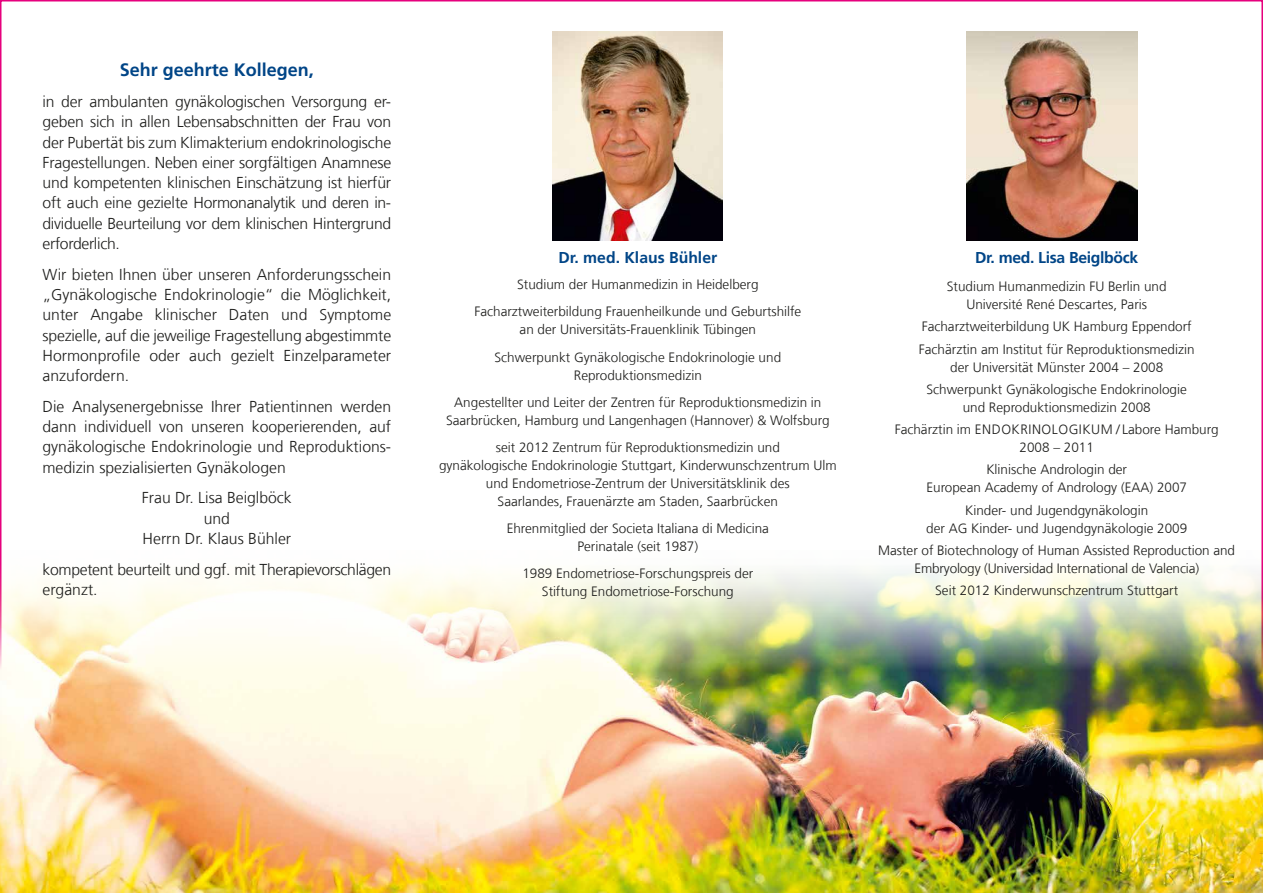
<style>
.page{position:relative;width:1263px;height:893px;background:#fff}
.page>*{position:absolute;margin:0;border:0;box-sizing:border-box;transform-origin:0 0}
.t1{font:700 18px "Frutiger LT Com";color:#004587}
.t2{font:300 15.75px/20.2px "Frutiger LT Com";color:#1d1d1b;text-align:justify}
.t3{font:300 15.75px/20.2px "Frutiger LT Com";letter-spacing:-.02em;color:#1d1d1b}
.t4{font:700 15.75px "Frutiger LT Com";letter-spacing:-.02em;color:#004587}
.t5{font:700 15.75px "Frutiger LT Com";color:#004587}
.t6{font:300 13.5px/22.2px "Frutiger LT Com";color:#1d1d1b;text-align:center}
</style>
<div class="page">
<img style="left:0;top:543px;width:1263px;height:350px">
<img style="left:967px;top:32px;width:170px;height:208px">
<img style="left:553px;top:32px;width:170px;height:208px">
<h1 class="t1" style="left:120px;top:60px;width:196px">Sehr geehrte Kollegen,</h1>
<p class="t2" style="left:43px;top:92px;width:350px">in der ambulanten gynäkologischen Versorgung er&shy;geben sich in allen Lebensabschnitten der Frau von der Pubertät bis zum Klimakterium endokrinologische Fragestellungen. Neben einer sorgfältigen Anamnese und kompetenten klinischen Einschätzung ist hierfür oft auch eine gezielte Hormonanalytik und deren in&shy;dividuelle Beurteilung vor dem klinischen Hintergrund erforderlich.</p>
<p class="t2" style="left:43px;top:264px;width:350px">Wir bieten Ihnen über unseren Anforderungsschein „Gynäkologische Endokrinologie“ die Möglichkeit, unter Angabe klinischer Daten und Symptome spezielle, auf die jeweilige Fragestellung abgestimmte Hormonprofile oder auch gezielt Einzelparameter anzufordern.</p>
<p class="t2" style="left:43px;top:396px;width:350px">Die Analysenergebnisse Ihrer Patientinnen werden dann individuell von unseren kooperierenden, auf gynäkologische Endokrinologie und Reproduktions&shy;medizin spezialisierten Gynäkologen</p>
<p class="t2" style="left:142px;top:488px;width:151px;text-align:center">Frau Dr. Lisa Beiglböck und<br>Herrn Dr. Klaus Bühler</p>
<p class="t3" style="left:43px;top:559px;width:350px">kompetent beurteilt und ggf. mit Therapievorschlägen ergänzt.</p>
<p class="t5" style="left:558px;top:248px;width:160px">Dr. med. Klaus Bühler</p>
<p class="t6" style="left:474px;top:271px;width:328px;line-height:27.2px">Studium der Humanmedizin in Heidelberg<br>Facharztweiterbildung Frauenheilkunde und Geburtshilfe</p>
<p class="t6" style="left:495px;top:316px;width:288px;line-height:27.2px">an der Universitäts-Frauenklinik Tübingen<br>Schwerpunkt Gynäkologische Endokrinologie und</p>
<p class="t6" style="left:454px;top:361px;width:369px;line-height:27.2px">Reproduktionsmedizin<br>Angestellter und Leiter der Zentren für Reproduktionsmedizin in</p>
<p class="t6" style="left:446px;top:406px;width:385px;line-height:27.2px">Saarbrücken, Hamburg und Langenhagen (Hannover) &amp; Wolfsburg seit 2012 Zentrum für Reproduktionsmedizin und</p>
<p class="t6" style="left:439px;top:456px;width:399px;line-height:18px">gynäkologische Endokrinologie Stuttgart, Kinderwunschzentrum Ulm und Endometriose-Zentrum der Universitätsklinik des<br>Saarlandes, Frauenärzte am Staden, Saarbrücken</p>
<p class="t6" style="left:507px;top:519px;width:264px;line-height:18px">Ehrenmitglied der Societa Italiana di Medicina<br>Perinatale (seit 1987)</p>
<p class="t6" style="left:522px;top:564px;width:232px;line-height:18px">1989 Endometriose-Forschungspreis der<br>Stiftung Endometriose-Forschung</p>
<p class="t4" style="left:975px;top:248px;width:165px">Dr. med. Lisa Beiglböck</p>
<p class="t6" style="left:947px;top:278px;width:221px;line-height:18px">Studium Humanmedizin FU Berlin und<br>Université René Descartes, Paris</p>
<p class="t6" style="left:919px;top:316px;width:277px;text-align:left">Facharztweiterbildung UK Hamburg Eppendorf<br>Fachärztin am Institut für Reproduktionsmedizin</p>
<p class="t6" style="left:926px;top:356px;width:262px">der Universität Münster 2004 – 2008<br>Schwerpunkt Gynäkologische Endokrinologie</p>
<p class="t6" style="left:895px;top:396px;width:325px">und Reproduktionsmedizin 2008<br>Fachärztin im ENDOKRINOLOGIKUM / Labore Hamburg</p>
<p class="t6" style="left:986px;top:436px;width:142px">2008 – 2011<br>Klinische Andrologin der</p>
<p class="t6" style="left:926px;top:477px;width:262px">European Academy of Andrology (EAA) 2007<br>Kinder- und Jugendgynäkologin</p>
<p class="t6" style="left:878px;top:517px;width:358px">der AG Kinder- und Jugendgynäkologie 2009<br>Master of Biotechnology of Human Assisted Reproduction and</p>
<p class="t6" style="left:914px;top:557px;width:286px">Embryology (Universidad International de Valencia)<br>Seit 2012 Kinderwunschzentrum Stuttgart</p>
</div>
